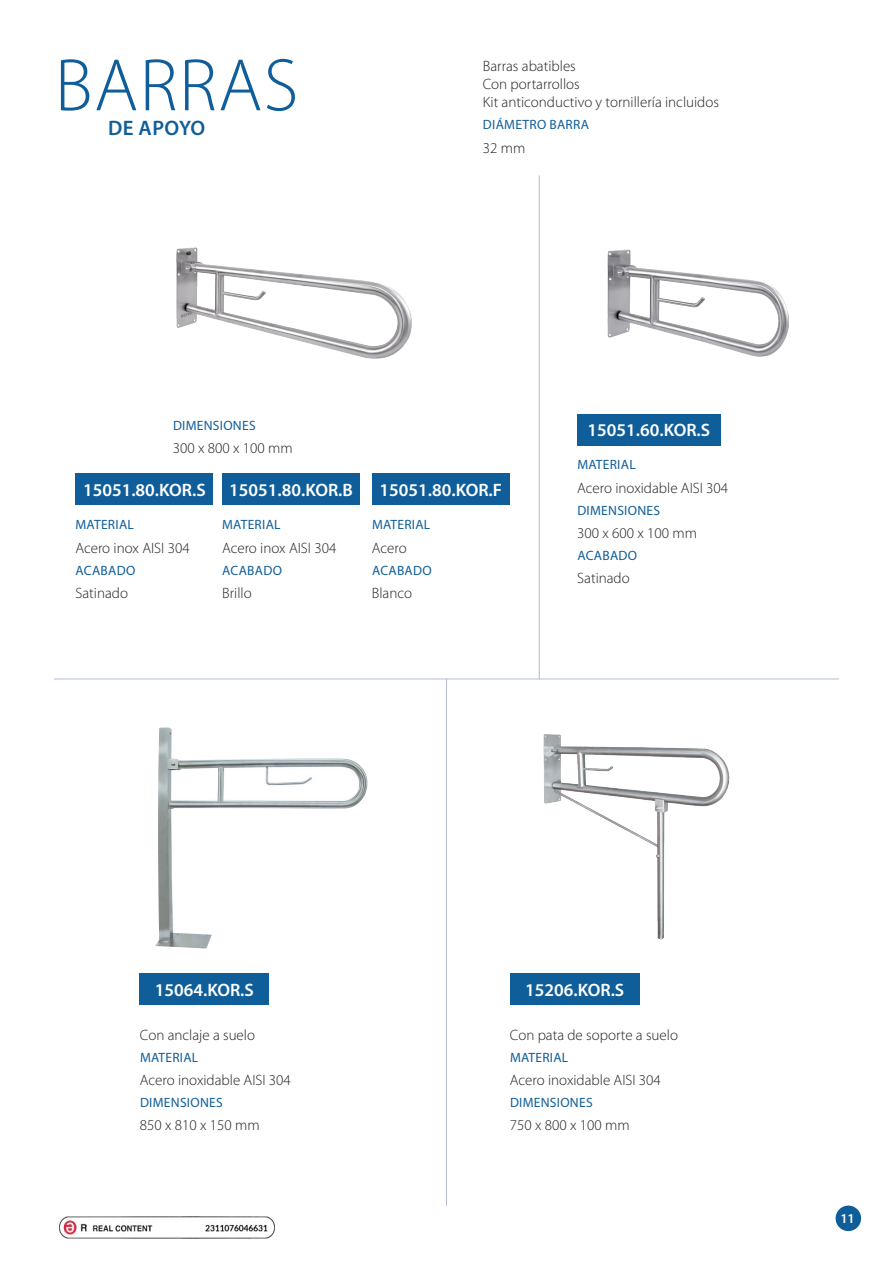
<style>
.page{position:relative;width:893px;height:1263px;background:#fff}
.page>*{position:absolute;margin:0;border:0;box-sizing:border-box;transform-origin:0 0}
.t1{font:300 75px "Myriad Pro";letter-spacing:.02em;color:#105e99}
.t2{font:600 21px "Myriad Pro";letter-spacing:.02em;color:#105e99}
.t3{font:600 18px "Myriad Pro";color:#fff}
.t4{font:600 18px "Myriad Pro";color:#fff}
.t5{font:300 15px/18px "Myriad Pro";color:#231f20}
.t6{font:13.5px "Myriad Pro";letter-spacing:.02em;color:#105e99}
.t7{font:600 13.5px "Myriad Pro";color:#fff}
</style>
<div class="page">
<div style="left:836px;top:1205px;width:25px;height:26px;background:#105e99;border-radius:50%"></div>
<img style="left:176px;top:247px;width:236px;height:112px">
<hr style="left:539px;top:175px;width:1px;height:504px;background:#b1bdd7">
<div style="left:140px;top:973px;width:129px;height:32px;background:#105e99"></div>
<div style="left:510px;top:973px;width:130px;height:32px;background:#105e99"></div>
<div style="left:577px;top:414px;width:143px;height:31px;background:#105e99"></div>
<hr style="left:54px;top:679px;width:785px;height:1px;background:#b1bdd7">
<img style="left:155px;top:727px;width:213px;height:221px">
<img style="left:608px;top:249px;width:181px;height:108px">
<img style="left:543px;top:734px;width:187px;height:206px">
<div style="left:75px;top:473px;width:138px;height:32px;background:#105e99"></div>
<div style="left:222px;top:473px;width:138px;height:32px;background:#105e99"></div>
<div style="left:372px;top:473px;width:138px;height:32px;background:#105e99"></div>
<hr style="left:446px;top:679px;width:1px;height:527px;background:#b1bdd7">
<img style="left:59px;top:1217px;width:216px;height:21px">
<h1 class="t1" style="left:55px;top:40px;width:245px">BARRAS</h1>
<h2 class="t2" style="left:108px;top:115px;width:99px">DE APOYO</h2>
<p class="t6" style="left:173px;top:417px;width:84px">DIMENSIONES</p>
<p class="t5" style="left:173px;top:439px;width:121px">300 x 800 x 100 mm</p>
<p class="t5" style="left:483px;top:57px;width:238px">Barras abatibles<br>Con portarrollos<br>Kit anticonductivo y tornillería incluidos</p>
<p class="t6" style="left:483px;top:117px;width:107px">DIÁMETRO BARRA</p>
<p class="t5" style="left:483px;top:138px;width:44px">32 mm</p>
<p class="t4" style="left:588px;top:419px;width:124px">15051.60.KOR.S</p>
<p class="t3" style="left:83px;top:479px;width:124px">15051.80.KOR.S</p>
<p class="t3" style="left:229px;top:479px;width:125px">15051.80.KOR.B</p>
<p class="t3" style="left:380px;top:479px;width:124px">15051.80.KOR.F</p>
<p class="t6" style="left:76px;top:516px;width:60px">MATERIAL</p>
<p class="t5" style="left:75px;top:538px;width:116px">Acero inox AISI 304</p>
<p class="t6" style="left:76px;top:562px;width:61px">ACABADO</p>
<p class="t5" style="left:75px;top:584px;width:54px">Satinado</p>
<p class="t6" style="left:222px;top:516px;width:60px">MATERIAL</p>
<p class="t5" style="left:222px;top:538px;width:116px">Acero inox AISI 304</p>
<p class="t6" style="left:222px;top:562px;width:61px">ACABADO</p>
<p class="t5" style="left:222px;top:584px;width:31px">Brillo</p>
<p class="t6" style="left:372px;top:516px;width:60px">MATERIAL</p>
<p class="t5" style="left:372px;top:538px;width:36px">Acero</p>
<p class="t6" style="left:372px;top:562px;width:61px">ACABADO</p>
<p class="t5" style="left:372px;top:584px;width:42px">Blanco</p>
<p class="t6" style="left:577px;top:457px;width:60px">MATERIAL</p>
<p class="t5" style="left:577px;top:479px;width:153px">Acero inoxidable AISI 304</p>
<p class="t6" style="left:577px;top:502px;width:84px">DIMENSIONES</p>
<p class="t5" style="left:577px;top:524px;width:121px">300 x 600 x 100 mm</p>
<p class="t6" style="left:577px;top:547px;width:61px">ACABADO</p>
<p class="t5" style="left:577px;top:569px;width:54px">Satinado</p>
<p class="t3" style="left:155px;top:978px;width:101px">15064.KOR.S</p>
<p class="t3" style="left:525px;top:978px;width:100px">15206.KOR.S</p>
<p class="t5" style="left:140px;top:1025px;width:117px">Con anclaje a suelo</p>
<p class="t6" style="left:140px;top:1049px;width:60px">MATERIAL</p>
<p class="t5" style="left:140px;top:1071px;width:153px">Acero inoxidable AISI 304</p>
<p class="t6" style="left:140px;top:1094px;width:84px">DIMENSIONES</p>
<p class="t5" style="left:140px;top:1116px;width:121px">850 x 810 x 150 mm</p>
<p class="t5" style="left:510px;top:1025px;width:170px">Con pata de soporte a suelo</p>
<p class="t6" style="left:510px;top:1049px;width:60px">MATERIAL</p>
<p class="t5" style="left:510px;top:1071px;width:153px">Acero inoxidable AISI 304</p>
<p class="t6" style="left:510px;top:1094px;width:84px">DIMENSIONES</p>
<p class="t5" style="left:510px;top:1116px;width:121px">750 x 800 x 100 mm</p>
<p class="t7" style="left:840px;top:1210px;width:16px">11</p>
</div>
